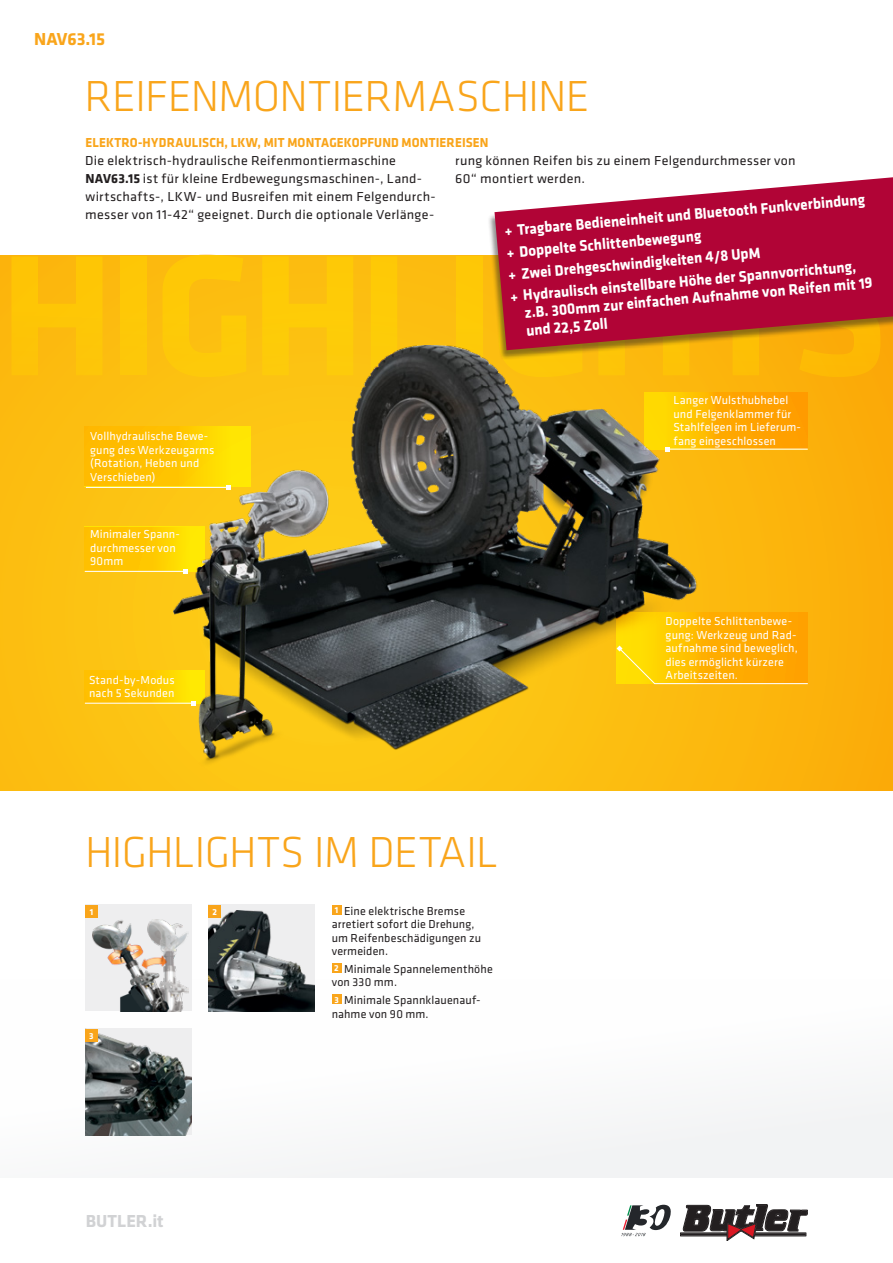
<style>
.page{position:relative;width:893px;height:1263px;background:#fff}
.page>*{position:absolute;margin:0;border:0;box-sizing:border-box;transform-origin:0 0}
.Head{font:300 45px "Klavika";letter-spacing:-.02em;color:#f9a51b}
.t1{font:700 18px "Klavika";letter-spacing:.005em;color:#d1d2d4}
.Type_designation{font:700 18px "Klavika";letter-spacing:-.005em;color:#f9a51b}
.t2{font:700 15.75px/17.7px "Klavika";color:#fff;scale:.95 1}
.Copy{font:13.5px/18px "Klavika";letter-spacing:.015em;color:#231f20;scale:1.04 1}
.Subhead{font:700 13.5px "Klavika";letter-spacing:.01em;color:#f9a51b;scale:.95 1}
.t3{font:12px/13.5px "Klavika";letter-spacing:.01em;color:#fff}
.Caption_Black{font:12px/13.5px "Klavika";letter-spacing:.01em;color:#231f20}
.t4{font:700 9px "Klavika";color:#fff}
.s1{font-weight:700}
</style>
<div class="page">
<div style="left:0;top:979px;width:893px;height:199px;background:#fbfbfb"></div>
<div style="left:680px;top:1233px;width:52px;height:3px;border:1px solid #231f20"></div>
<div style="left:681px;top:1234px;width:48px;height:1px;border:1px solid #231f20"></div>
<svg style="left:683px;top:1204px;width:125px;height:37px"></svg>
<svg style="left:621px;top:1205px;width:50px;height:31px"></svg>
<div style="left:0;top:255px;width:893px;height:536px;background:linear-gradient(to right,#fcc413,#fcb50d)"></div>
<div style="left:85px;top:905px;width:106px;height:106px;background:#eeeeef"></div>
<img style="left:92px;top:920px;width:96px;height:91px">
<div style="left:208px;top:905px;width:107px;height:106px;background:#eeeeef"></div>
<img style="left:208px;top:910px;width:107px;height:101px">
<div style="left:208px;top:905px;width:13px;height:12px;background:#f9a51b"></div>
<div style="left:85px;top:905px;width:13px;height:13px;background:#f9a51b"></div>
<img style="left:85px;top:1029px;width:106px;height:106px">
<div style="left:85px;top:1029px;width:13px;height:12px;background:#f9a51b"></div>
<img style="left:173px;top:385px;width:525px;height:382px">
<div style="left:487px;top:178px;width:406px;height:182px;background:#231f20;opacity:.5"></div>
<svg style="left:494px;top:177px;width:399px;height:173px;background:#bc2c47"></svg>
<div style="left:332px;top:905px;width:9px;height:9px;background:#f9a51b"></div>
<div style="left:332px;top:963px;width:9px;height:10px;background:#f9a51b"></div>
<div style="left:332px;top:994px;width:9px;height:10px;background:#f9a51b"></div>
<svg style="left:645px;top:393px;width:163px;height:56px;background:#feb401"></svg>
<hr style="left:668px;top:449px;width:140px;height:1px;background:#fff">
<svg style="left:666px;top:447px;width:4px;height:4px"></svg>
<svg style="left:616px;top:612px;width:192px;height:72px;background:#fcb700"></svg>
<svg style="left:617px;top:645px;width:192px;height:40px;background:#febb08"></svg>
<div style="left:85px;top:426px;width:166px;height:60px;background:linear-gradient(to right,#ffb000,#ffe402)"></div>
<hr style="left:86px;top:487px;width:143px;height:1px;background:#fff">
<svg style="left:226px;top:485px;width:5px;height:4px"></svg>
<div style="left:85px;top:527px;width:119px;height:44px;background:linear-gradient(to right,#ffb700,#fce304)"></div>
<hr style="left:85px;top:571px;width:100px;height:1px;background:#fff">
<svg style="left:183px;top:569px;width:4px;height:4px"></svg>
<div style="left:85px;top:671px;width:119px;height:33px;background:linear-gradient(to right,#ffb500,#ffe502)"></div>
<hr style="left:85px;top:703px;width:108px;height:1px;background:#fff">
<svg style="left:191px;top:701px;width:5px;height:4px"></svg>
<img style="left:173px;top:345px;width:525px;height:40px">
<p class="Type_designation" style="left:34px;top:26px;width:73px">NAV63.15</p>
<p class="Head" style="left:85px;top:69px;width:506px">REIFENMONTIERMASCHINE</p>
<p class="Subhead" style="left:85px;top:132px;width:426px">ELEKTRO-HYDRAULISCH, LKW, MIT MONTAGEKOPFUND MONTIEREISEN</p>
<p class="Copy" style="left:85px;top:151px;width:300px">Die elektrisch-hydraulische Reifenmontiermaschine</p>
<p class="Copy" style="left:85px;top:169px;width:338px"><span class="s1">NAV63.15</span> ist für kleine Erdbewegungsmaschinen-, Land&shy;wirtschafts-, LKW- und Busreifen mit einem Felgendurch&shy;messer von 11-42“ geeignet. Durch die optionale Verlänge-</p>
<p class="Copy" style="left:455px;top:151px;width:329px">rung können Reifen bis zu einem Felgendurchmesser von<br>60“ montiert werden.</p>
<p class="t2" style="left:504px;top:221px;width:382px;rotate:-5deg">+ Tragbare Bedieneinheit und Bluetooth Funkverbindung</p>
<p class="t2" style="left:506px;top:243px;width:207px;rotate:-5deg">+ Doppelte Schlittenbewegung</p>
<p class="t2" style="left:508px;top:265px;width:268px;rotate:-5deg">+ Zwei Drehgeschwindigkeiten 4/8 UpM</p>
<p class="t2" style="left:522px;top:286px;width:369px;text-indent:-13px;rotate:-5deg">+ Hydraulisch einstellbare Höhe der Spannvorrichtung, z.B. 300mm zur einfachen Aufnahme von Reifen mit 19 und 22,5 Zoll</p>
<p class="t3" style="left:90px;top:429px;width:126px">Vollhydraulische Bewe&shy;gung des Werkzeugarms (Rotation, Heben und<br>Verschieben)</p>
<p class="t3" style="left:90px;top:527px;width:91px">Minimaler Spann&shy;durchmesser von<br>90mm</p>
<p class="t3" style="left:89px;top:673px;width:87px">Stand-by-Modus nach 5 Sekunden</p>
<p class="Head" style="left:85px;top:825px;width:415px">HIGHLIGHTS IM DETAIL</p>
<p class="t4" style="left:90px;top:905px;width:5px">1</p>
<p class="t4" style="left:212px;top:905px;width:6px">2</p>
<p class="t4" style="left:89px;top:1029px;width:6px">3</p>
<h2 class="t1" style="left:86px;top:1208px;width:80px">BUTLER.it</h2>
<p class="Caption_Black" style="left:332px;top:903px;width:151px;text-indent:12px">Eine elektrische Bremse arretiert sofort die Drehung, um Reifenbeschädigungen zu vermeiden.</p>
<p class="t4" style="left:334px;top:962px;width:6px">2</p>
<p class="t4" style="left:335px;top:903px;width:5px">1</p>
<p class="Caption_Black" style="left:332px;top:962px;width:163px;text-indent:12px">Minimale Spannelementhöhe von 330 mm.</p>
<p class="t4" style="left:334px;top:993px;width:6px">3</p>
<p class="Caption_Black" style="left:332px;top:993px;width:150px;text-indent:12px">Minimale Spannklauenauf&shy;nahme von 90 mm.</p>
<p class="t3" style="left:673px;top:393px;width:129px">Langer Wulsthubhebel und Felgenklammer für<br>Stahlfelgen im Lieferum&shy;fang eingeschlossen</p>
<p class="t3" style="left:666px;top:614px;width:134px">Doppelte Schlittenbewe&shy;gung: Werkzeug und Rad&shy;aufnahme sind beweglich, dies ermöglicht kürzere<br>Arbeitszeiten.</p>
</div>
